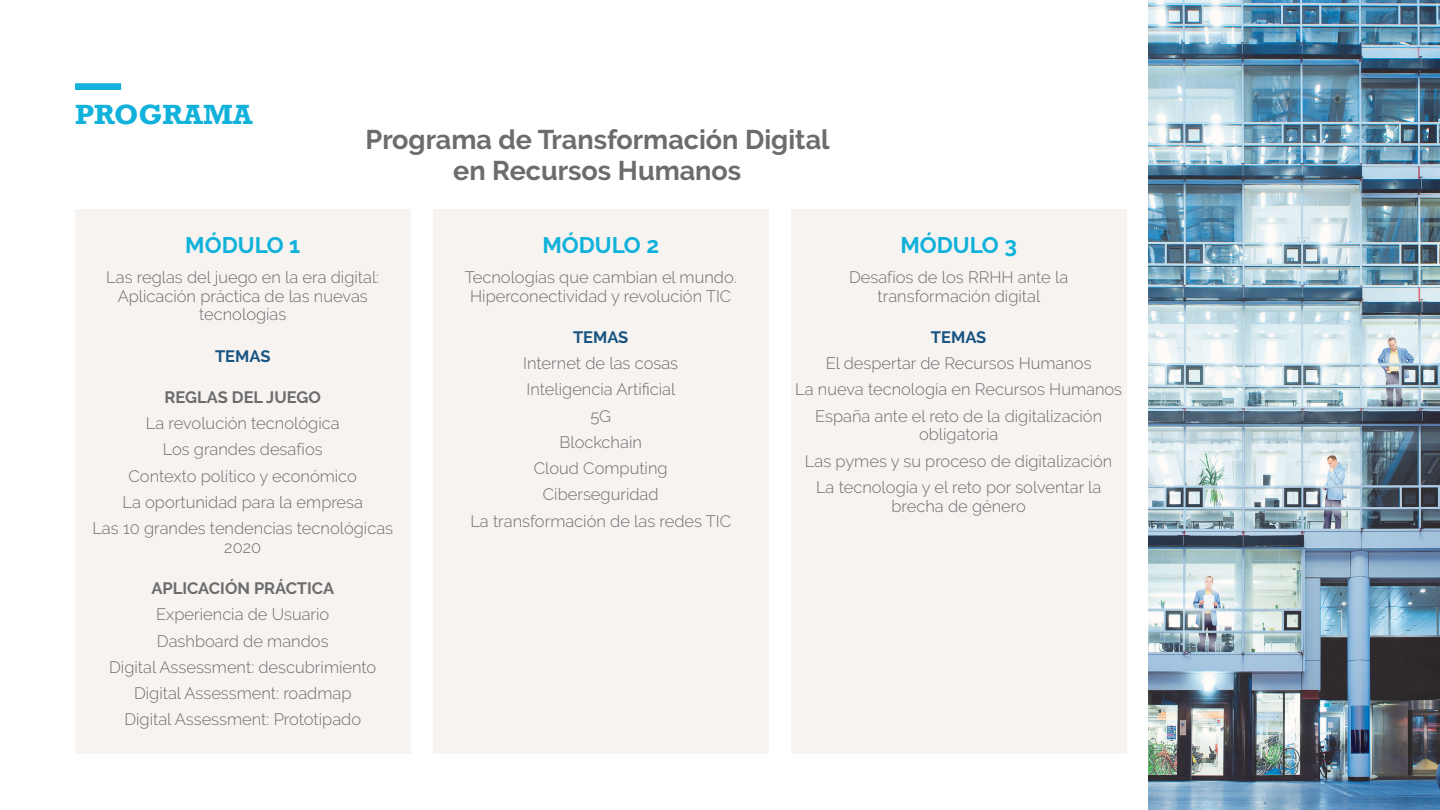
<style>
.page{position:relative;width:1440px;height:810px;background:#fff}
.page>*{position:absolute;margin:0;border:0;box-sizing:border-box;transform-origin:0 0}
.t1{font:700 28.5px "Rockwell";color:#10b1da}
.t2{font:700 27px/30.8px "Raleway";color:#6d6c6d;text-align:center}
.t3{font:700 22.5px "Raleway";color:#10b1da}
.t4{font:300 16.5px/26.2px "Raleway";color:#6d6c6d;text-align:center}
.t5{font:700 16.5px "Raleway";color:#6d6c6d}
.t6{font:700 16.5px "Raleway";color:#185482}
</style>
<div class="page">
<div style="left:75px;top:209px;width:336px;height:545px;background:#f6f3f1"></div>
<div style="left:433px;top:209px;width:335px;height:545px;background:#f6f3f1"></div>
<div style="left:791px;top:209px;width:335px;height:545px;background:#f6f3f1"></div>
<div style="left:75px;top:83px;width:46px;height:7px;background:#10b1da"></div>
<img style="left:1149px;top:0;width:291px;height:810px">
<h1 class="t1" style="left:75px;top:97px;width:179px">PROGRAMA</h1>
<h2 class="t2" style="left:366px;top:124px;width:466px">Programa de Transformación Digital en Recursos Humanos</h2>
<h3 class="t3" style="left:185px;top:232px;width:117px">MÓDULO 1</h3>
<p class="t4" style="left:106px;top:268px;width:274px;line-height:18.8px">Las reglas del juego en la era digital:<br>Aplicación práctica de las nuevas tecnologías</p>
<p class="t6" style="left:215px;top:346px;width:57px">TEMAS</p>
<p class="t5" style="left:165px;top:388px;width:158px">REGLAS DEL JUEGO</p>
<p class="t4" style="left:92px;top:410px;width:302px">La revolución tecnológica<br>Los grandes desafíos<br>Contexto político y económico<br>La oportunidad para la empresa<br>Las 10 grandes tendencias tecnológicas</p>
<p class="t4" style="left:224px;top:534px;width:38px">2020</p>
<p class="t5" style="left:151px;top:579px;width:184px">APLICACIÓN PRÁCTICA</p>
<p class="t4" style="left:109px;top:601px;width:269px">Experiencia de Usuario<br>Dashboard de mandos<br>Digital Assessment: descubrimiento<br>Digital Assessment: roadmap<br>Digital Assessment: Prototipado</p>
<h3 class="t3" style="left:542px;top:232px;width:118px">MÓDULO 2</h3>
<p class="t4" style="left:465px;top:268px;width:274px;line-height:18.8px">Tecnologías que cambian el mundo.<br>Hiperconectividad y revolución TIC</p>
<p class="t6" style="left:573px;top:328px;width:57px">TEMAS</p>
<p class="t4" style="left:470px;top:350px;width:262px">Internet de las cosas<br>Inteligencia Artificial<br>5G<br>Blockchain<br>Cloud Computing<br>Ciberseguridad<br>La transformación de las redes TIC</p>
<h3 class="t3" style="left:900px;top:232px;width:118px">MÓDULO 3</h3>
<p class="t4" style="left:849px;top:268px;width:221px;line-height:18.8px">Desafíos de los RRHH ante la transformación digital</p>
<p class="t6" style="left:931px;top:328px;width:57px">TEMAS</p>
<p class="t4" style="left:795px;top:350px;width:329px">El despertar de Recursos Humanos<br>La nueva tecnología en Recursos Humanos<br>España ante el reto de la digitalización</p>
<p class="t4" style="left:805px;top:421px;width:309px">obligatoria<br>Las pymes y su proceso de digitalización<br>La tecnología y el reto por solventar la</p>
<p class="t4" style="left:892px;top:493px;width:136px">brecha de género</p>
</div>
